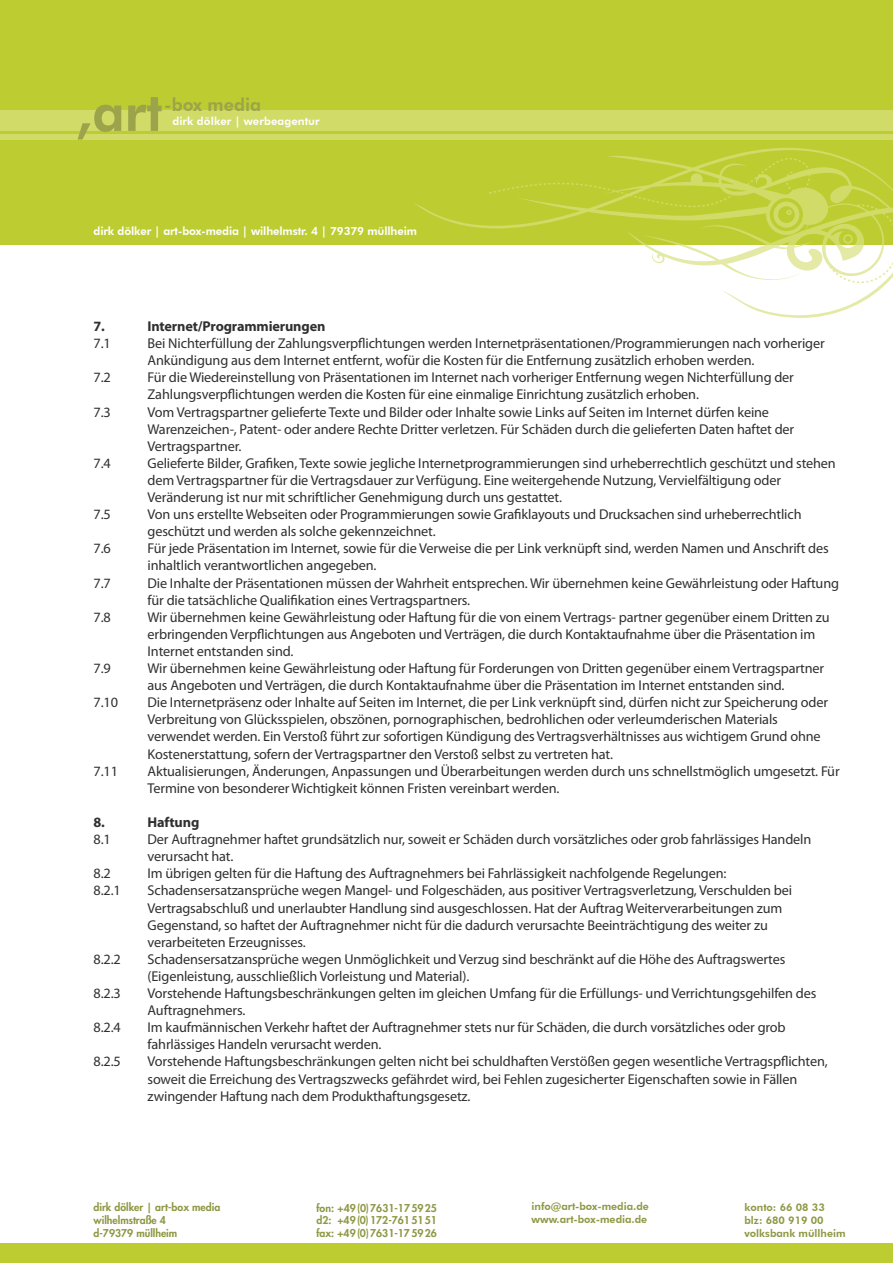
<style>
.page{position:relative;width:893px;height:1263px;background:#fff}
.page>*{position:absolute;margin:0;border:0;box-sizing:border-box;transform-origin:0 0}
.t1{font:800 52.95px "Futura BT";color:#9ba44a}
.t2{font:800 17.85px "Futura BT";color:#9ba44a}
.t3{font:14.25px/17.1px "Myriad Pro";letter-spacing:-.01em;color:#312f30}
.t4{font:700 14.25px "Myriad Pro";letter-spacing:-.01em;color:#312f30}
.t5{font:800 11.25px "Futura BT";letter-spacing:-.01em;color:#fff}
.t6{font:800 10.95px "Futura BT";letter-spacing:.01em;color:#fff}
.t7{font:800 10.5px/12.6px "Futura";color:#8e9843}
.t8{font:800 10.5px/12.6px "Futura BT";color:#8e9843}
</style>
<div class="page">
<div style="left:0;top:0;width:893px;height:244px;background:#bdcd31"></div>
<svg style="left:643px;top:244px;width:250px;height:74px"></svg>
<svg style="left:415px;top:148px;width:478px;height:96px"></svg>
<div style="left:0;top:111px;width:893px;height:20px;background:#d1db68"></div>
<div style="left:0;top:134px;width:893px;height:5px;background:#d1db68"></div>
<div style="left:0;top:1244px;width:893px;height:19px;background:#bdcd31"></div>
<h1 class="t1" style="left:76px;top:80px;width:88px">,art</h1>
<p class="t2" style="left:164px;top:93px;width:98px">-box media</p>
<p class="t6" style="left:172px;top:115px;width:149px">dirk dölker | werbeagentur</p>
<p class="t5" style="left:94px;top:224px;width:325px">dirk dölker | art-box-media | wilhelmstr. 4 | 79379 müllheim</p>
<p class="t4" style="left:94px;top:318px;width:13px">7.</p>
<p class="t4" style="left:148px;top:318px;width:179px">Internet/Programmierungen</p>
<p class="t3" style="left:94px;top:335px;width:19px">7.1</p>
<p class="t3" style="left:148px;top:335px;width:679px">Bei Nichterfüllung der Zahlungsverpflichtungen werden Internetpräsentationen/Programmierungen nach vorheriger<br>Ankündigung aus dem Internet entfernt, wofür die Kosten für die Entfernung zusätzlich erhoben werden.</p>
<p class="t3" style="left:94px;top:369px;width:19px">7.2</p>
<p class="t3" style="left:148px;top:369px;width:648px">Für die Wiedereinstellung von Präsentationen im Internet nach vorheriger Entfernung wegen Nichterfüllung der<br>Zahlungsverpflichtungen werden die Kosten für eine einmalige Einrichtung zusätzlich erhoben.</p>
<p class="t3" style="left:94px;top:403px;width:19px">7.3</p>
<p class="t3" style="left:148px;top:403px;width:648px">Vom Vertragspartner gelieferte Texte und Bilder oder Inhalte sowie Links auf Seiten im Internet dürfen keine<br>Warenzeichen-, Patent- oder andere Rechte Dritter verletzen. Für Schäden durch die gelieferten Daten haftet der<br>Vertragspartner.</p>
<p class="t3" style="left:94px;top:455px;width:19px">7.4</p>
<p class="t3" style="left:148px;top:455px;width:690px">Gelieferte Bilder, Grafiken, Texte sowie jegliche Internetprogrammierungen sind urheberrechtlich geschützt und stehen dem Vertragspartner für die Vertragsdauer zur Verfügung. Eine weitergehende Nutzung, Vervielfältigung oder<br>Veränderung ist nur mit schriftlicher Genehmigung durch uns gestattet.</p>
<p class="t3" style="left:94px;top:506px;width:19px">7.5</p>
<p class="t3" style="left:148px;top:506px;width:655px">Von uns erstellte Webseiten oder Programmierungen sowie Grafiklayouts und Drucksachen sind urheberrechtlich geschützt und werden als solche gekennzeichnet.</p>
<p class="t3" style="left:94px;top:540px;width:19px">7.6</p>
<p class="t3" style="left:148px;top:540px;width:683px">Für jede Präsentation im Internet, sowie für die Verweise die per Link verknüpft sind, werden Namen und Anschrift des inhaltlich verantwortlichen angegeben.</p>
<p class="t3" style="left:94px;top:574px;width:19px">7.7</p>
<p class="t3" style="left:148px;top:574px;width:693px">Die Inhalte der Präsentationen müssen der Wahrheit entsprechen. Wir übernehmen keine Gewährleistung oder Haftung für die tatsächliche Qualifikation eines Vertragspartners.</p>
<p class="t3" style="left:94px;top:609px;width:19px">7.8</p>
<p class="t3" style="left:148px;top:609px;width:684px">Wir übernehmen keine Gewährleistung oder Haftung für die von einem Vertrags- partner gegenüber einem Dritten zu erbringenden Verpflichtungen aus Angeboten und Verträgen, die durch Kontaktaufnahme über die Präsentation im<br>Internet entstanden sind.</p>
<p class="t3" style="left:94px;top:660px;width:19px">7.9</p>
<p class="t3" style="left:148px;top:660px;width:678px">Wir übernehmen keine Gewährleistung oder Haftung für Forderungen von Dritten gegenüber einem Vertragspartner aus Angeboten und Verträgen, die durch Kontaktaufnahme über die Präsentation im Internet entstanden sind.</p>
<p class="t3" style="left:94px;top:694px;width:26px">7.10</p>
<p class="t3" style="left:148px;top:694px;width:682px">Die Internetpräsenz oder Inhalte auf Seiten im Internet, die per Link verknüpft sind, dürfen nicht zur Speicherung oder Verbreitung von Glücksspielen, obszönen, pornographischen, bedrohlichen oder verleumderischen Materials verwendet werden. Ein Verstoß führt zur sofortigen Kündigung des Vertragsverhältnisses aus wichtigem Grund ohne Kostenerstattung, sofern der Vertragspartner den Verstoß selbst zu vertreten hat.</p>
<p class="t3" style="left:94px;top:763px;width:26px">7.11</p>
<p class="t3" style="left:148px;top:763px;width:694px">Aktualisierungen, Änderungen, Anpassungen und Überarbeitungen werden durch uns schnellstmöglich umgesetzt. Für<br>Termine von besonderer Wichtigkeit können Fristen vereinbart werden.</p>
<p class="t4" style="left:94px;top:814px;width:13px">8.</p>
<p class="t4" style="left:148px;top:814px;width:53px">Haftung</p>
<p class="t3" style="left:94px;top:831px;width:19px">8.1</p>
<p class="t3" style="left:148px;top:831px;width:665px">Der Auftragnehmer haftet grundsätzlich nur, soweit er Schäden durch vorsätzliches oder grob fahrlässiges Handeln verursacht hat.</p>
<p class="t3" style="left:94px;top:865px;width:19px">8.2</p>
<p class="t3" style="left:148px;top:865px;width:580px">Im übrigen gelten für die Haftung des Auftragnehmers bei Fahrlässigkeit nachfolgende Regelungen:</p>
<p class="t3" style="left:94px;top:882px;width:29px">8.2.1</p>
<p class="t3" style="left:148px;top:882px;width:646px">Schadensersatzansprüche wegen Mangel- und Folgeschäden, aus positiver Vertragsverletzung, Verschulden bei Vertragsabschluß und unerlaubter Handlung sind ausgeschlossen. Hat der Auftrag Weiterverarbeitungen zum Gegenstand, so haftet der Auftragnehmer nicht für die dadurch verursachte Beeinträchtigung des weiter zu verarbeiteten Erzeugnisses.</p>
<p class="t3" style="left:94px;top:951px;width:29px">8.2.2</p>
<p class="t3" style="left:148px;top:951px;width:639px">Schadensersatzansprüche wegen Unmöglichkeit und Verzug sind beschränkt auf die Höhe des Auftragswertes (Eigenleistung, ausschließlich Vorleistung und Material).</p>
<p class="t3" style="left:94px;top:985px;width:29px">8.2.3</p>
<p class="t3" style="left:148px;top:985px;width:670px">Vorstehende Haftungsbeschränkungen gelten im gleichen Umfang für die Erfüllungs- und Verrichtungsgehilfen des<br>Auftragnehmers.</p>
<p class="t3" style="left:94px;top:1019px;width:29px">8.2.4</p>
<p class="t3" style="left:148px;top:1019px;width:639px">Im kaufmännischen Verkehr haftet der Auftragnehmer stets nur für Schäden, die durch vorsätzliches oder grob fahrlässiges Handeln verursacht werden.</p>
<p class="t3" style="left:94px;top:1053px;width:29px">8.2.5</p>
<p class="t3" style="left:148px;top:1053px;width:682px">Vorstehende Haftungsbeschränkungen gelten nicht bei schuldhaften Verstößen gegen wesentliche Vertragspflichten, soweit die Erreichung des Vertragszwecks gefährdet wird, bei Fehlen zugesicherter Eigenschaften sowie in Fällen zwingender Haftung nach dem Produkthaftungsgesetz.</p>
<p class="t7" style="left:94px;top:1201px;width:128px">dirk dölker | art-box media wilhelmstraße 4<br>d-79379 müllheim</p>
<p class="t7" style="left:316px;top:1201px;width:122px;text-align:justify">fon: +49 (0) 7631-17 59 25 d2: +49 (0) 172-761 51 51 fax: +49 (0) 7631-17 59 26</p>
<p class="t8" style="left:531px;top:1200px;width:119px">info@art-box-media.de www.art-box-media.de</p>
<p class="t8" style="left:744px;top:1201px;width:103px">konto: 66 08 33<br>blz: 680 919 00 volksbank müllheim</p>
</div>
